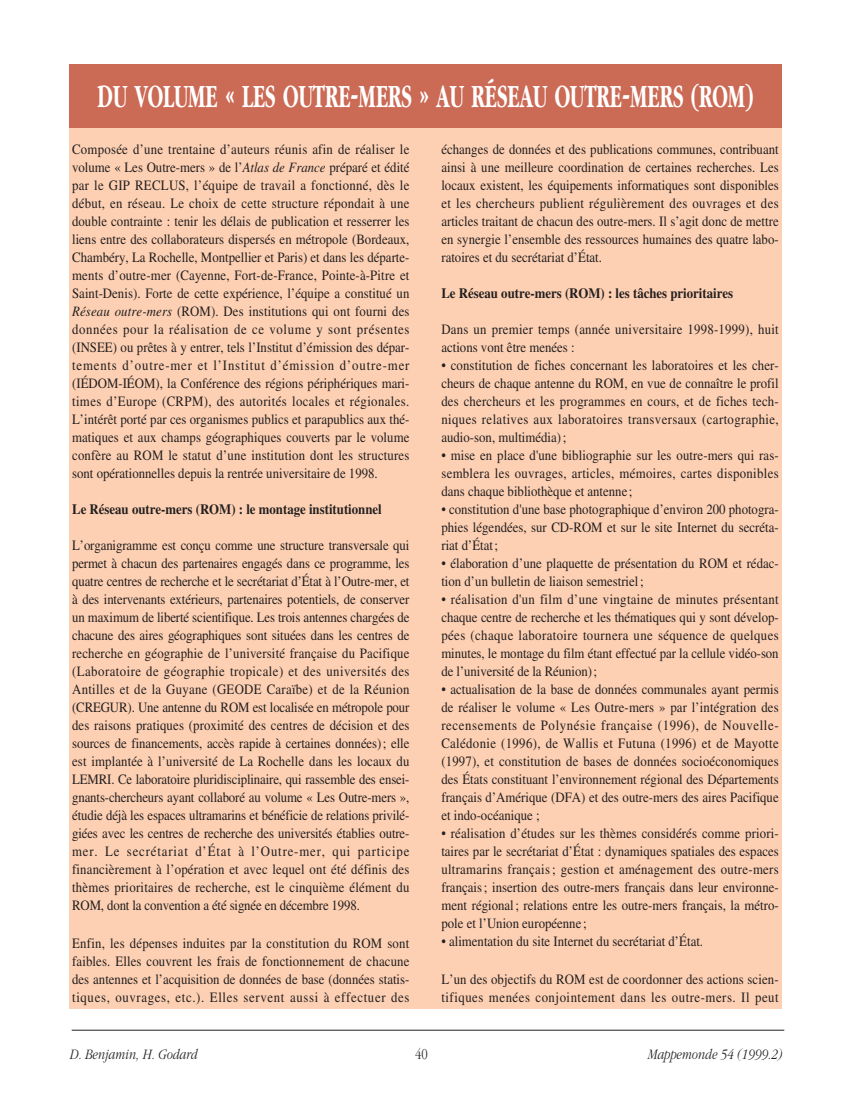
<style>
.page{position:relative;width:851px;height:1106px;background:#fff}
.page>*{position:absolute;margin:0;border:0;box-sizing:border-box;transform-origin:0 0}
.t1{font:700 33.75px "Garamond";color:#fff;scale:.6 1}
.t2{font:300 15.75px "Garamond";color:#231f1f;scale:.8 1}
.t3{font:italic 300 15px "Garamond";color:#231f1f;scale:.8 1}
.t4{font:14.25px/18px "Times";color:#231f1f;text-align:justify;scale:.9 1}
.t5{font:14.25px/18px "Times";letter-spacing:.04em;color:#231f1f;scale:.9 1}
.t6{font:700 14.25px "Times";color:#231f1f;scale:.9 1}
.t7{font:14.25px/18px "Times";letter-spacing:.02em;color:#231f1f;scale:.9 1}
.s1{font-size:45px}
.s2{font-size:33px}
.s3{font-style:italic}
</style>
<div class="page">
<hr style="left:72px;top:1029px;width:712px;height:1px;background:#231f1f">
<div style="left:69px;top:68px;width:712px;height:940px;background:#fdd0b3"></div>
<div style="left:69px;top:64px;width:712px;height:64px;background:#cb6a55"></div>
<h1 class="t1" style="left:98px;top:83px;width:1094px">DU VOLUME <span class="s1">«</span> LES OUTRE<span class="s1">-</span>MERS <span class="s1">»</span> AU RÉSEAU OUTRE<span class="s1">-</span>MERS <span class="s2">(</span>ROM<span class="s2">)</span></h1>
<p class="t4" style="left:72px;top:141px;width:376px">Composée d’une trentaine d’auteurs réunis afin de réaliser le volume « Les Outre-mers » de l’<span class="s3">Atlas de France</span> préparé et édité par le GIP RECLUS, l’équipe de travail a fonctionné, dès le début, en réseau. Le choix de cette structure répondait à une double contrainte : tenir les délais de publication et resserrer les liens entre des collaborateurs dispersés en métropole (Bordeaux, Chambéry, La Rochelle, Montpellier et Paris) et dans les départe&shy;ments d’outre-mer (Cayenne, Fort-de-France, Pointe-à-Pitre et Saint-Denis). Forte de cette expérience, l’équipe a constitué un <span class="s3">Réseau outre-mers</span> (ROM). Des institutions qui ont fourni des données pour la réalisation de ce volume y sont présentes (INSEE) ou prêtes à y entrer, tels l’Institut d’émission des dépar&shy;tements d’outre-mer et l’Institut d’émission d’outre-mer (IÉDOM-IÉOM), la Conférence des régions périphériques mari&shy;times d’Europe (CRPM), des autorités locales et régionales.<br>L’intérêt porté par ces organismes publics et parapublics aux thé&shy;matiques et aux champs géographiques couverts par le volume confère au ROM le statut d’une institution dont les structures sont opérationnelles depuis la rentrée universitaire de 1998.</p>
<p class="t6" style="left:72px;top:504px;width:345px">Le Réseau outre-mers (ROM) : le montage institutionnel</p>
<p class="t4" style="left:72px;top:537px;width:376px">L’organigramme est conçu comme une structure transversale qui permet à chacun des partenaires engagés dans ce programme, les quatre centres de recherche et le secrétariat d’État à l’Outre-mer, et à des intervenants extérieurs, partenaires potentiels, de conserver un maximum de liberté scientifique. Les trois antennes chargées de chacune des aires géographiques sont situées dans les centres de recherche en géographie de l’université française du Pacifique (Laboratoire de géographie tropicale) et des universités des Antilles et de la Guyane (GEODE Caraïbe) et de la Réunion (CREGUR). Une antenne du ROM est localisée en métropole pour des raisons pratiques (proximité des centres de décision et des sources de financements, accès rapide à certaines données); elle est implantée à l’université de La Rochelle dans les locaux du LEMRI. Ce laboratoire pluridisciplinaire, qui rassemble des ensei&shy;gnants-chercheurs ayant collaboré au volume « Les Outre-mers », étudie déjà les espaces ultramarins et bénéficie de relations privilé&shy;giées avec les centres de recherche des universités établies outre&shy;mer. Le secrétariat d’État à l’Outre-mer, qui participe financièrement à l’opération et avec lequel ont été définis des thèmes prioritaires de recherche, est le cinquième élément du ROM, dont la convention a été signée en décembre 1998.</p>
<p class="t4" style="left:72px;top:935px;width:376px">Enfin, les dépenses induites par la constitution du ROM sont faibles. Elles couvrent les frais de fonctionnement de chacune des antennes et l’acquisition de données de base (données statis&shy;tiques, ouvrages, etc.). Elles servent aussi à effectuer des</p>
<p class="t4" style="left:441px;top:141px;width:376px">échanges de données et des publications communes, contribuant ainsi à une meilleure coordination de certaines recherches. Les locaux existent, les équipements informatiques sont disponibles et les chercheurs publient régulièrement des ouvrages et des articles traitant de chacun des outre-mers. Il s’agit donc de mettre en synergie l’ensemble des ressources humaines des quatre labo&shy;ratoires et du secrétariat d’État.</p>
<p class="t6" style="left:441px;top:288px;width:326px">Le Réseau outre-mers (ROM) : les tâches prioritaires</p>
<p class="t7" style="left:441px;top:321px;width:376px">Dans un premier temps (année universitaire 1998-1999), huit actions vont être menées :</p>
<p class="t4" style="left:441px;top:357px;width:376px">• constitution de fiches concernant les laboratoires et les cher&shy;cheurs de chaque antenne du ROM, en vue de connaître le profil des chercheurs et les programmes en cours, et de fiches tech&shy;niques relatives aux laboratoires transversaux (cartographie, audio-son, multimédia) ;</p>
<p class="t4" style="left:441px;top:447px;width:376px">• mise en place d'une bibliographie sur les outre-mers qui ras&shy;semblera les ouvrages, articles, mémoires, cartes disponibles dans chaque bibliothèque et antenne ;</p>
<p class="t4" style="left:441px;top:501px;width:376px">• constitution d'une base photographique d’environ 200 photogra&shy;phies légendées, sur CD-ROM et sur le site Internet du secréta&shy;riat d’État ;</p>
<p class="t4" style="left:441px;top:555px;width:376px">• élaboration d’une plaquette de présentation du ROM et rédac&shy;tion d’un bulletin de liaison semestriel ;</p>
<p class="t4" style="left:441px;top:591px;width:376px">• réalisation d'un film d’une vingtaine de minutes présentant chaque centre de recherche et les thématiques qui y sont dévelop&shy;pées (chaque laboratoire tournera une séquence de quelques minutes, le montage du film étant effectué par la cellule vidéo-son de l’université de la Réunion);</p>
<p class="t4" style="left:441px;top:681px;width:376px">• actualisation de la base de données communales ayant permis de réaliser le volume « Les Outre-mers » par l’intégration des recensements de Polynésie française (1996), de Nouvelle-Calédonie (1996), de Wallis et Futuna (1996) et de Mayotte (1997), et constitution de bases de données socioéconomiques des États constituant l’environnement régional des Départements français d’Amérique (DFA) et des outre-mers des aires Pacifique et indo-océanique ;</p>
<p class="t4" style="left:441px;top:825px;width:376px">• réalisation d’études sur les thèmes considérés comme priori&shy;taires par le secrétariat d’État : dynamiques spatiales des espaces ultramarins français ; gestion et aménagement des outre-mers français ; insertion des outre-mers français dans leur environne&shy;ment régional ; relations entre les outre-mers français, la métro&shy;pole et l’Union européenne ;</p>
<p class="t4" style="left:441px;top:933px;width:292px">• alimentation du site Internet du secrétariat d’État.</p>
<p class="t5" style="left:441px;top:971px;width:376px">L’un des objectifs du ROM est de coordonner des actions scien&shy;tifiques menées conjointement dans les outre-mers. Il peut</p>
<p class="t3" style="left:69px;top:1048px;width:161px">D. Benjamin, H. Godard</p>
<p class="t2" style="left:415px;top:1047px;width:17px">40</p>
<p class="t3" style="left:647px;top:1048px;width:169px">Mappemonde 54 (1999.2)</p>
</div>
